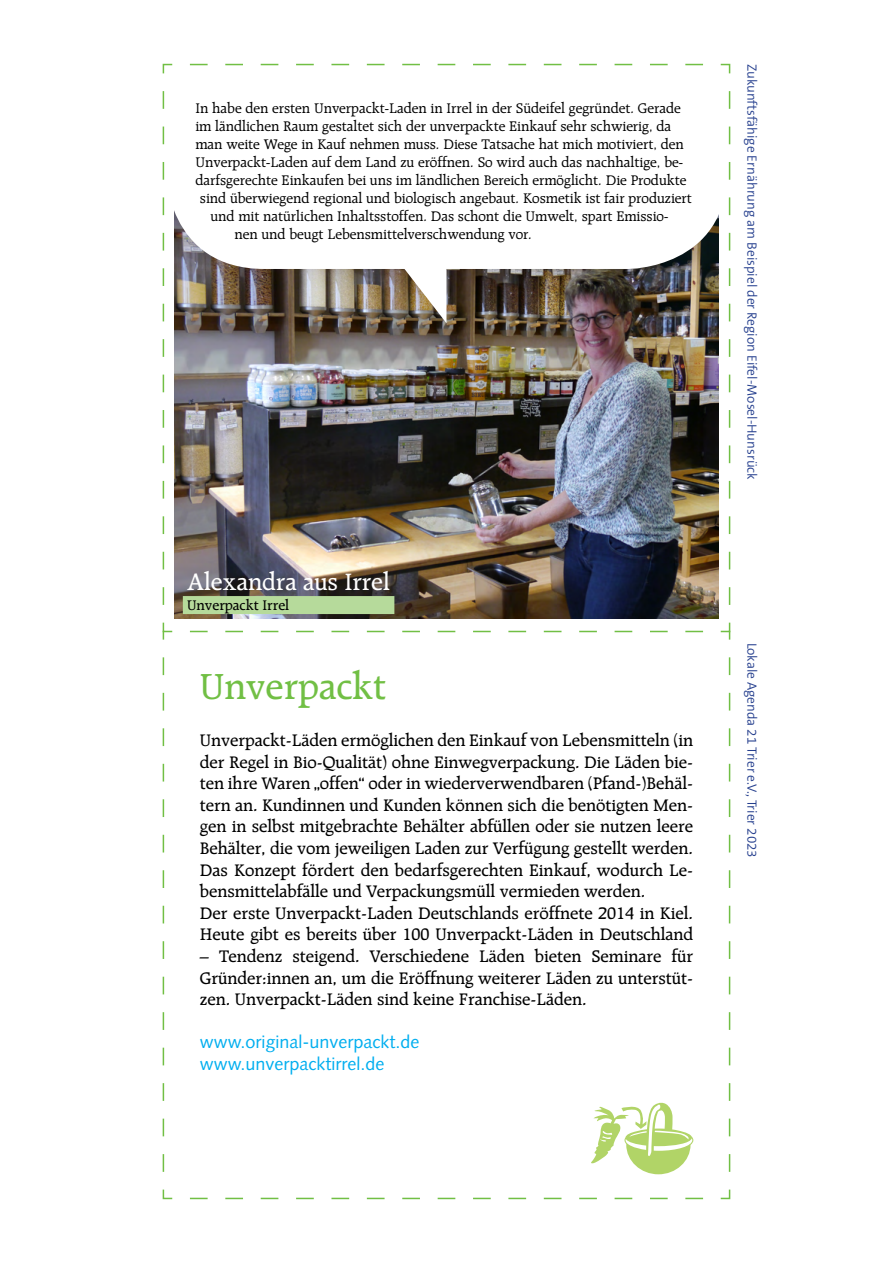
<style>
.page{position:relative;width:893px;height:1263px;background:#fff}
.page>*{position:absolute;margin:0;border:0;box-sizing:border-box;transform-origin:0 0}
.t1{font:500 39px "Raleigh";color:#71bf44}
.t2{font:500 25.5px "Raleigh";color:#fff}
.t3{font:500 18px/21.6px "Raleigh";color:#000}
.t4{font:18px/21.6px "Syntax";color:#00aeef}
.t5{font:15px "Raleigh";color:#000}
.t6{font:500 15px "Raleigh";color:#000}
.t7{font:300 13.5px "The Sans B4";color:#253f8e}
</style>
<div class="page">
<img style="left:162px;top:63px;width:569px;height:566px">
<svg style="left:162px;top:629px;width:569px;height:571px"></svg>
<p class="t5" style="left:195px;top:99px;width:487px">In habe den ersten Unverpackt-Laden in Irrel in der Südeifel gegründet. Gerade</p>
<p class="t5" style="left:195px;top:117px;width:477px">im ländlichen Raum gestaltet sich der unverpackte Einkauf sehr schwierig, da</p>
<p class="t5" style="left:195px;top:135px;width:490px">man weite Wege in Kauf nehmen muss. Diese Tatsache hat mich motiviert, den</p>
<p class="t5" style="left:195px;top:153px;width:489px">Unverpackt-Laden auf dem Land zu eröffnen. So wird auch das nachhaltige, be-</p>
<p class="t5" style="left:195px;top:171px;width:493px">darfsgerechte Einkaufen bei uns im ländlichen Bereich ermöglicht. Die Produkte</p>
<p class="t5" style="left:200px;top:189px;width:493px">sind überwiegend regional und biologisch angebaut. Kosmetik ist fair produziert</p>
<p class="t5" style="left:210px;top:207px;width:459px">und mit natürlichen Inhaltsstoffen. Das schont die Umwelt, spart Emissio-</p>
<p class="t5" style="left:234px;top:225px;width:299px">nen und beugt Lebensmittelverschwendung vor.</p>
<h2 class="t2" style="left:187px;top:568px;width:204px">Alexandra aus Irrel</h2>
<p class="t6" style="left:187px;top:597px;width:104px">Unverpackt Irrel</p>
<h1 class="t1" style="left:200px;top:664px;width:188px">Unverpackt</h1>
<p class="t3" style="left:200px;top:729px;width:495px">Unverpackt-Läden ermöglichen den Einkauf von Lebensmitteln (in der Regel in Bio-Qualität) ohne Einwegverpackung. Die Läden bie&shy;ten ihre Waren „offen“ oder in wiederverwendbaren (Pfand-)Behäl&shy;tern an. Kundinnen und Kunden können sich die benötigten Men&shy;gen in selbst mitgebrachte Behälter abfüllen oder sie nutzen leere Behälter, die vom jeweiligen Laden zur Verfügung gestellt werden.<br>Das Konzept fördert den bedarfsgerechten Einkauf, wodurch Le&shy;bensmittelabfälle und Verpackungsmüll vermieden werden.<br>Der erste Unverpackt-Laden Deutschlands eröffnete 2014 in Kiel.<br>Heute gibt es bereits über 100 Unverpackt-Läden in Deutschland</p>
<p class="t3" style="left:200px;top:945px;width:495px;text-align:justify">– Tendenz steigend. Verschiedene Läden bieten Seminare für Gründer:innen an, um die Eröffnung weiterer Läden zu unterstüt&shy;zen. Unverpackt-Läden sind keine Franchise-Läden.</p>
<p class="t4" style="left:200px;top:1031px;width:221px">www.original-unverpackt.de www.unverpacktirrel.de</p>
<p class="t7" style="left:759px;top:64px;width:418px;rotate:90deg">Zukunftsfähige Ernährung am Beispiel der Region Eifel-Mosel-Hunsrück</p>
<p class="t7" style="left:759px;top:642px;width:217px;rotate:90deg">Lokale Agenda 21 Trier e.V., Trier 2023</p>
</div>
